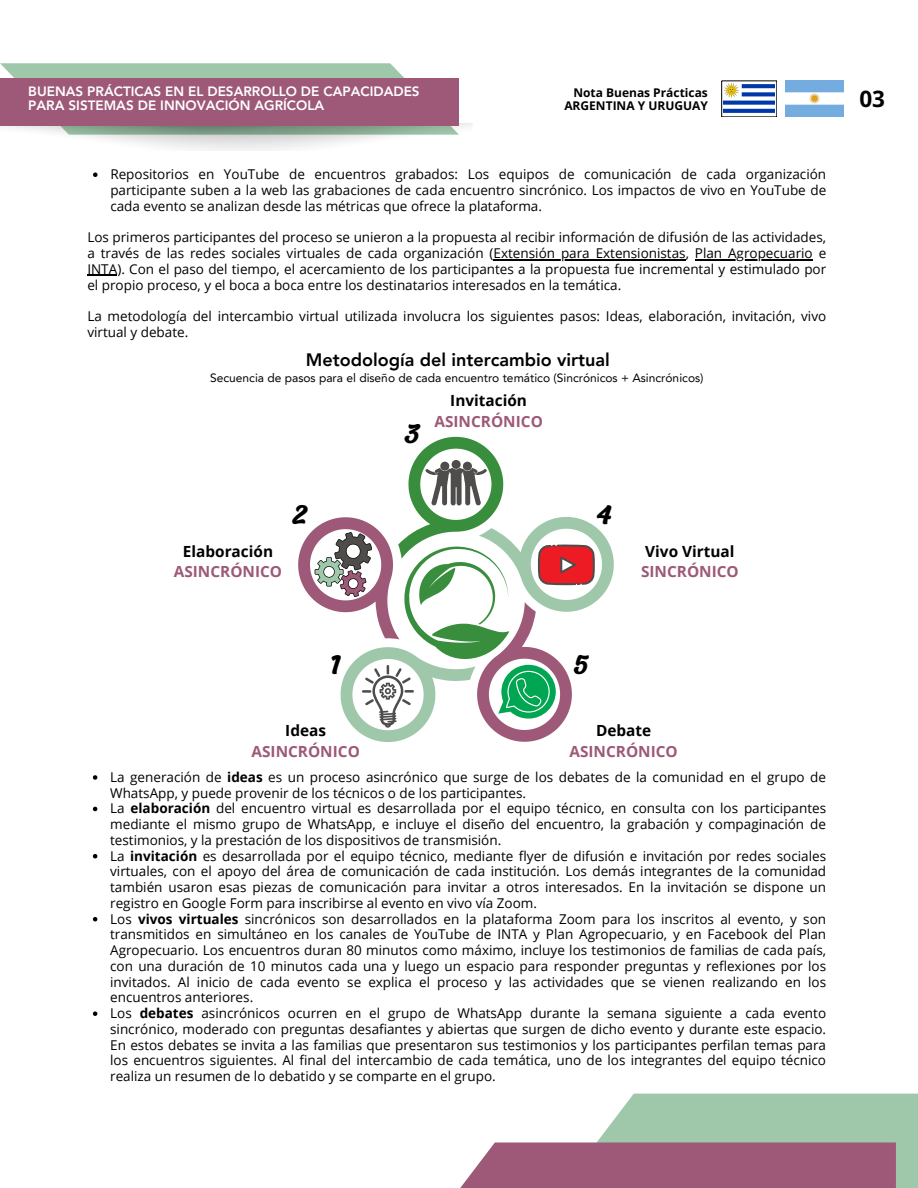
<style>
.page{position:relative;width:918px;height:1188px;background:#fff}
.page>*{position:absolute;margin:0;border:0;box-sizing:border-box;transform-origin:0 0}
.t1{font:29.7px "Michegar";color:#000}
.t2{font:700 22.5px "Open Sans";color:#000}
.t3{font:800 18px "Avenir LT Pro";color:#000}
.t4{font:700 15.3px "Open Sans";color:#9d5977}
.t5{font:700 15.3px "Open Sans";color:#000}
.t6{font:13.5px/15.8px "Open Sans";color:#000;text-align:justify}
.t7{font:800 13.5px/14.7px "Avenir LT Pro";color:#fff}
.t8{font:12px "Avenir LT Pro";color:#000}
.t9{font:700 12px "Open Sans";color:#000}
.s1{font-weight:700}
</style>
<div class="page">
<div style="left:597px;top:1094px;width:321px;height:94px;background:#9fc7aa"></div>
<div style="left:460px;top:1142px;width:436px;height:46px;background:#9d5977"></div>
<svg style="left:298px;top:437px;width:316px;height:305px"></svg>
<svg style="left:93px;top:173px;width:5px;height:4px"></svg>
<hr style="left:494px;top:259px;width:192px;height:1px;background:#000">
<hr style="left:695px;top:259px;width:118px;height:1px;background:#000">
<hr style="left:87px;top:275px;width:30px;height:1px;background:#000">
<svg style="left:0;top:63px;width:404px;height:63px;background:#a3c9ae"></svg>
<img style="left:1px;top:123px;width:471px;height:27px">
<img style="left:47px;top:125px;width:308px;height:9px">
<div style="left:0;top:78px;width:459px;height:47px;background:#9d5977"></div>
<img style="left:785px;top:81px;width:59px;height:36px">
<img style="left:724px;top:83px;width:51px;height:30px">
<svg style="left:93px;top:775px;width:4px;height:5px"></svg>
<svg style="left:93px;top:807px;width:4px;height:4px"></svg>
<svg style="left:93px;top:854px;width:4px;height:4px"></svg>
<svg style="left:93px;top:917px;width:4px;height:4px"></svg>
<svg style="left:93px;top:1011px;width:4px;height:5px"></svg>
<p class="t7" style="left:28px;top:85px;width:393px">BUENAS PRÁCTICAS EN EL DESARROLLO DE CAPACIDADES<br>PARA SISTEMAS DE INNOVACIÓN AGRÍCOLA</p>
<p class="t2" style="left:859px;top:83px;width:27px">03</p>
<p class="t9" style="left:573px;top:84px;width:136px">Nota Buenas Prácticas</p>
<p class="t9" style="left:564px;top:97px;width:145px">ARGENTINA Y URUGUAY</p>
<p class="t6" style="left:110px;top:166px;width:717px">Repositorios en YouTube de encuentros grabados: Los equipos de comunicación de cada organización participante suben a la web las grabaciones de cada encuentro sincrónico. Los impactos de vivo en YouTube de cada evento se analizan desde las métricas que ofrece la plataforma.</p>
<p class="t6" style="left:87px;top:229px;width:740px">Los primeros participantes del proceso se unieron a la propuesta al recibir información de difusión de las actividades, a través de las redes sociales virtuales de cada organización (Extensión para Extensionistas, Plan Agropecuario e INTA). Con el paso del tiempo, el acercamiento de los participantes a la propuesta fue incremental y estimulado por el propio proceso, y el boca a boca entre los destinatarios interesados en la temática.</p>
<p class="t6" style="left:87px;top:308px;width:740px">La metodología del intercambio virtual utilizada involucra los siguientes pasos: Ideas, elaboración, invitación, vivo virtual y debate.</p>
<p class="t3" style="left:306px;top:352px;width:306px">Metodología del intercambio virtual</p>
<p class="t8" style="left:210px;top:372px;width:495px">Secuencia de pasos para el diseño de cada encuentro temático (Sincrónicos + Asincrónicos)</p>
<p class="t1" style="left:407px;top:421px;width:16px">3</p>
<p class="t5" style="left:450px;top:390px;width:78px">Invitación</p>
<p class="t4" style="left:435px;top:411px;width:110px">ASINCRÓNICO</p>
<p class="t1" style="left:294px;top:502px;width:16px">2</p>
<p class="t1" style="left:599px;top:502px;width:16px">4</p>
<p class="t5" style="left:183px;top:540px;width:92px">Elaboración</p>
<p class="t4" style="left:174px;top:561px;width:110px">ASINCRÓNICO</p>
<p class="t5" style="left:645px;top:540px;width:91px">Vivo Virtual</p>
<p class="t4" style="left:641px;top:561px;width:99px">SINCRÓNICO</p>
<p class="t1" style="left:332px;top:652px;width:11px">1</p>
<p class="t1" style="left:576px;top:652px;width:15px">5</p>
<p class="t5" style="left:285px;top:720px;width:42px">Ideas</p>
<p class="t4" style="left:252px;top:741px;width:110px">ASINCRÓNICO</p>
<p class="t5" style="left:596px;top:720px;width:57px">Debate</p>
<p class="t4" style="left:569px;top:741px;width:110px">ASINCRÓNICO</p>
<p class="t6" style="left:110px;top:769px;width:717px">La generación de <span class="s1">ideas</span> es un proceso asincrónico que surge de los debates de la comunidad en el grupo de<br>WhatsApp, y puede provenir de los técnicos o de los participantes.</p>
<p class="t6" style="left:110px;top:800px;width:717px">La <span class="s1">elaboración</span> del encuentro virtual es desarrollada por el equipo técnico, en consulta con los participantes mediante el mismo grupo de WhatsApp, e incluye el diseño del encuentro, la grabación y compaginación de testimonios, y la prestación de los dispositivos de transmisión.</p>
<p class="t6" style="left:110px;top:848px;width:717px">La <span class="s1">invitación</span> es desarrollada por el equipo técnico, mediante flyer de difusión e invitación por redes sociales virtuales, con el apoyo del área de comunicación de cada institución. Los demás integrantes de la comunidad también usaron esas piezas de comunicación para invitar a otros interesados. En la invitación se dispone un registro en Google Form para inscribirse al evento en vivo vía Zoom.</p>
<p class="t6" style="left:110px;top:911px;width:717px">Los <span class="s1">vivos virtuales</span> sincrónicos son desarrollados en la plataforma Zoom para los inscritos al evento, y son transmitidos en simultáneo en los canales de YouTube de INTA y Plan Agropecuario, y en Facebook del Plan Agropecuario. Los encuentros duran 80 minutos como máximo, incluye los testimonios de familias de cada país, con una duración de 10 minutos cada una y luego un espacio para responder preguntas y reflexiones por los invitados. Al inicio de cada evento se explica el proceso y las actividades que se vienen realizando en los encuentros anteriores.</p>
<p class="t6" style="left:110px;top:1005px;width:717px">Los <span class="s1">debates</span> asincrónicos ocurren en el grupo de WhatsApp durante la semana siguiente a cada evento sincrónico, moderado con preguntas desafiantes y abiertas que surgen de dicho evento y durante este espacio.<br>En estos debates se invita a las familias que presentaron sus testimonios y los participantes perfilan temas para los encuentros siguientes. Al final del intercambio de cada temática, uno de los integrantes del equipo técnico realiza un resumen de lo debatido y se comparte en el grupo.</p>
</div>
